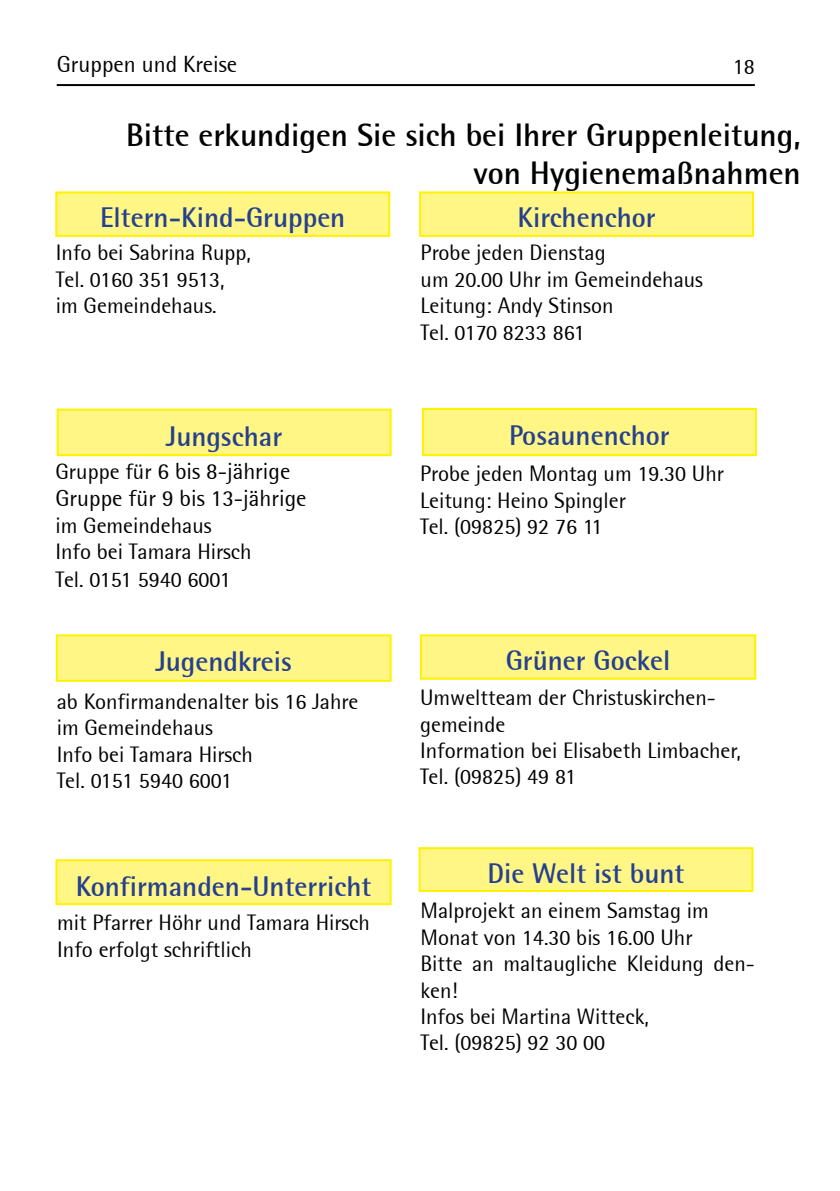
<style>
.page{position:relative;width:840px;height:1191px;background:#fff}
.page>*{position:absolute;margin:0;border:0;box-sizing:border-box;transform-origin:0 0}
.t1{font:700 32px/38.4px "Rotis Semi Sans";color:#000;text-align:right}
.t2{font:700 28px "Rotis Semi Sans";color:#25408f}
.t3{font:23px/27.6px "Rotis Semi Sans";color:#000}
.t4{font:22px/26.4px "Rotis Semi Sans";color:#000}
.s1{font-size:22px}
</style>
<div class="page">
<hr style="left:57px;top:84px;width:697px;height:2px;background:#000">
<div style="left:56px;top:192px;width:333px;height:44px;background:#fff685"></div>
<div style="left:55px;top:191px;width:335px;height:46px;border:2px solid #fff200"></div>
<div style="left:423px;top:409px;width:332px;height:46px;background:#fff685"></div>
<div style="left:422px;top:408px;width:334px;height:48px;border:2px solid #fff200"></div>
<div style="left:420px;top:192px;width:332px;height:44px;background:#fff685"></div>
<div style="left:419px;top:191px;width:334px;height:46px;border:2px solid #fff200"></div>
<div style="left:419px;top:848px;width:333px;height:43px;background:#fff685"></div>
<div style="left:418px;top:847px;width:335px;height:45px;border:2px solid #fff200"></div>
<div style="left:58px;top:409px;width:332px;height:46px;background:#fff685"></div>
<div style="left:57px;top:408px;width:334px;height:48px;border:2px solid #fff200"></div>
<div style="left:56px;top:860px;width:334px;height:44px;background:#fff685"></div>
<div style="left:55px;top:859px;width:336px;height:46px;border:2px solid #fff200"></div>
<div style="left:57px;top:635px;width:333px;height:46px;background:#fff685"></div>
<div style="left:56px;top:634px;width:335px;height:48px;border:2px solid #fff200"></div>
<div style="left:421px;top:635px;width:333px;height:43px;background:#fff685"></div>
<div style="left:420px;top:634px;width:335px;height:45px;border:2px solid #fff200"></div>
<p class="t3" style="left:57px;top:51px;width:182px">Gruppen und Kreise</p>
<p class="t4" style="left:732px;top:53px;width:24px">18</p>
<h1 class="t1" style="left:126px;top:115px;width:675px">Bitte erkundigen Sie sich bei Ihrer Gruppenleitung, von Hygienemaßnahmen</h1>
<p class="t2" style="left:100px;top:201px;width:247px">Eltern-Kind-Gruppen</p>
<p class="t4" style="left:56px;top:239px;width:196px">Info bei Sabrina Rupp,<br>Tel. 0160 351 9513, im Gemeindehaus.</p>
<p class="t2" style="left:166px;top:419px;width:118px">Jungschar</p>
<p class="t3" style="left:55px;top:457px;width:252px"><span class="s1">Gruppe für</span> 6 bis 8-jährige<br>Gruppe für 9 bis 13-jährige</p>
<p class="t4" style="left:55px;top:512px;width:198px;line-height:27px">im Gemeindehaus<br>Info bei Tamara Hirsch<br>Tel. 0151 5940 6001</p>
<p class="t2" style="left:155px;top:645px;width:138px">Jugendkreis</p>
<p class="t4" style="left:57px;top:688px;width:303px">ab Konfirmandenalter bis 16 Jahre im Gemeindehaus<br>Info bei Tamara Hirsch<br>Tel. 0151 5940 6001</p>
<p class="t2" style="left:76px;top:869px;width:297px">Konfirmanden-Unterricht</p>
<p class="t4" style="left:57px;top:909px;width:314px">mit Pfarrer Höhr und Tamara Hirsch<br>Info erfolgt schriftlich</p>
<p class="t2" style="left:517px;top:201px;width:140px">Kirchenchor</p>
<p class="t4" style="left:420px;top:240px;width:284px">Probe jeden Dienstag<br>um 20.00 Uhr im Gemeindehaus<br>Leitung: Andy Stinson<br>Tel. 0170 8233 861</p>
<p class="t2" style="left:509px;top:419px;width:162px">Posaunenchor</p>
<p class="t4" style="left:420px;top:460px;width:305px">Probe jeden Montag um 19.30 Uhr<br>Leitung: Heino Spingler<br>Tel. (09825) 92 76 11</p>
<p class="t2" style="left:505px;top:643px;width:166px">Grüner Gockel</p>
<p class="t4" style="left:420px;top:684px;width:322px">Umweltteam der Christuskirchen&shy;gemeinde<br>Information bei Elisabeth Limbacher,<br>Tel. (09825) 49 81</p>
<p class="t2" style="left:487px;top:856px;width:198px">Die Welt ist bunt</p>
<p class="t4" style="left:420px;top:897px;width:336px">Malprojekt an einem Samstag im<br>Monat von 14.30 bis 16.00 Uhr<br>Bitte an maltaugliche Kleidung den&shy;ken!<br>Infos bei Martina Witteck,<br>Tel. (09825) 92 30 00</p>
</div>
